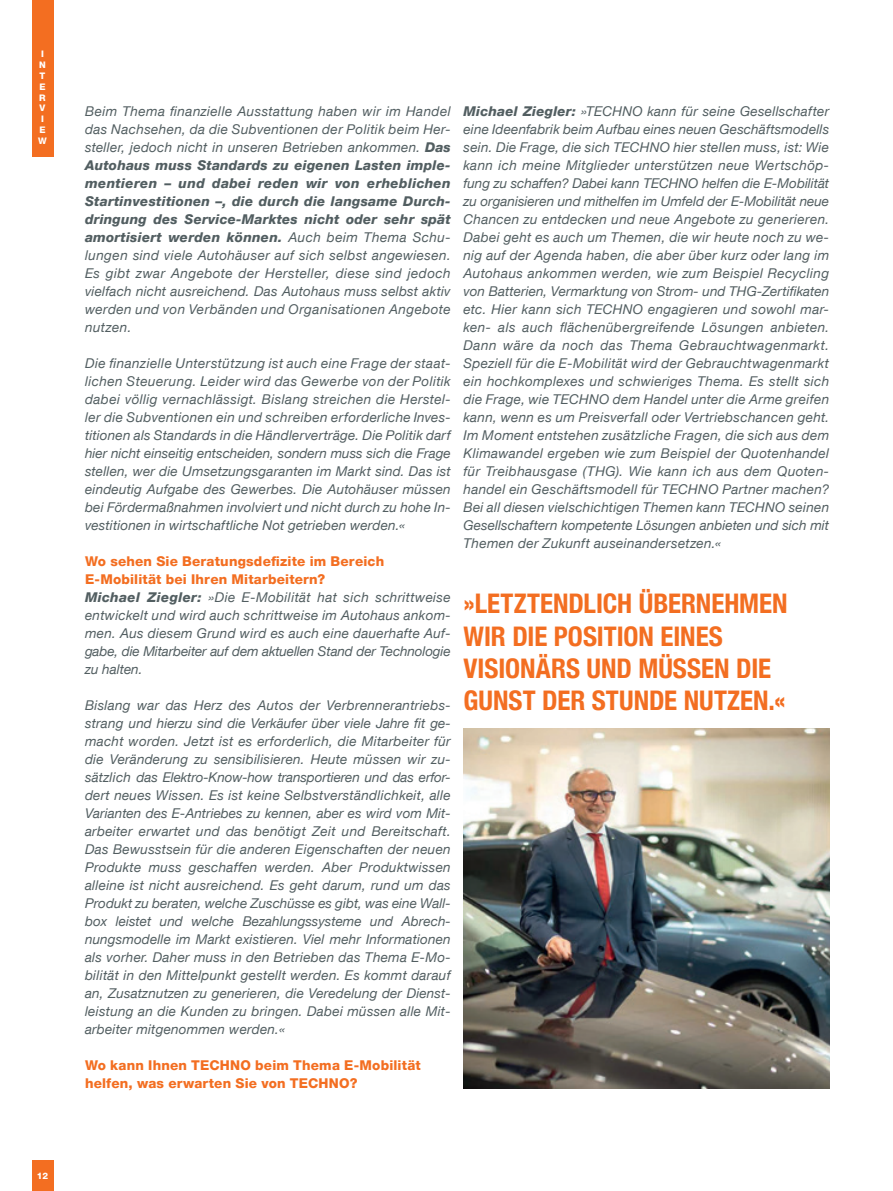
<style>
.page{position:relative;width:893px;height:1191px;background:#fff}
.page>*{position:absolute;margin:0;border:0;box-sizing:border-box;transform-origin:0 0}
.t1{font:700 condensed 27px/32.4px "Helvetica Neue";color:#f36e21}
.t2{font:italic 13.5px/18px "Helvetica Neue LT Com";letter-spacing:.02em;color:#525e61;text-align:justify}
.t3{font:800 13.5px/18px "Helvetica Neue LT Com";letter-spacing:.015em;color:#f36e21}
.t4{font:800 9px/10.8px "Helvetica Neue LT Com";color:#fff;text-align:center}
.s1{font-weight:800}
.s2{font-weight:800;font-style:normal;color:#f36e21}
</style>
<div class="page">
<img style="left:463px;top:728px;width:366px;height:360px">
<div style="left:32px;top:1160px;width:21px;height:31px;background:#f36e21"></div>
<div style="left:32px;top:0;width:21px;height:157px;background:#f36e21"></div>
<p class="t4" style="left:38px;top:49px;width:10px">I<br>N<br>T<br>E<br>R<br>V<br>I<br>E<br>W</p>
<p class="t4" style="left:37px;top:1169px;width:13px">12</p>
<p class="t2" style="left:85px;top:102px;width:367px">Beim Thema finanzielle Ausstattung haben wir im Handel das Nachsehen, da die Subventionen der Politik beim Her&shy;steller, jedoch nicht in unseren Betrieben ankommen. <span class="s1">Das Autohaus muss Standards zu eigenen Lasten imple&shy;mentieren – und dabei reden wir von erheblichen Startinvestitionen –, die durch die langsame Durch&shy;dringung des Service-Marktes nicht oder sehr spät amortisiert werden können.</span> Auch beim Thema Schu&shy;lungen sind viele Autohäuser auf sich selbst angewiesen.<br>Es gibt zwar Angebote der Hersteller, diese sind jedoch vielfach nicht ausreichend. Das Autohaus muss selbst aktiv werden und von Verbänden und Organisationen Angebote nutzen.</p>
<p class="t2" style="left:85px;top:354px;width:367px">Die finanzielle Unterstützung ist auch eine Frage der staat&shy;lichen Steuerung. Leider wird das Gewerbe von der Politik dabei völlig vernachlässigt. Bislang streichen die Herstel&shy;ler die Subventionen ein und schreiben erforderliche Inves&shy;titionen als Standards in die Händlerverträge. Die Politik darf hier nicht einseitig entscheiden, sondern muss sich die Frage stellen, wer die Umsetzungsgaranten im Markt sind. Das ist eindeutig Aufgabe des Gewerbes. Die Autohäuser müssen bei Fördermaßnahmen involviert und nicht durch zu hohe In&shy;vestitionen in wirtschaftliche Not getrieben werden.«</p>
<p class="t2" style="left:85px;top:552px;width:367px;text-align:left"><span class="s2">Wo sehen Sie Beratungsdefizite im Bereich E-Mobilität bei Ihren Mitarbeitern?<br></span><span class="s1">Michael Ziegler:</span> »Die E-Mobilität hat sich schrittweise entwickelt und wird auch schrittweise im Autohaus ankom&shy;men. Aus diesem Grund wird es auch eine dauerhafte Auf&shy;gabe, die Mitarbeiter auf dem aktuellen Stand der Technologie zu halten.</p>
<p class="t2" style="left:85px;top:696px;width:367px">Bislang war das Herz des Autos der Verbrennerantriebs&shy;strang und hierzu sind die Verkäufer über viele Jahre fit ge&shy;macht worden. Jetzt ist es erforderlich, die Mitarbeiter für die Veränderung zu sensibilisieren. Heute müssen wir zu&shy;sätzlich das Elektro-Know-how transportieren und das erfor&shy;dert neues Wissen. Es ist keine Selbstverständlichkeit, alle Varianten des E-Antriebes zu kennen, aber es wird vom Mit&shy;arbeiter erwartet und das benötigt Zeit und Bereitschaft.<br>Das Bewusstsein für die anderen Eigenschaften der neuen Produkte muss geschaffen werden. Aber Produktwissen alleine ist nicht ausreichend. Es geht darum, rund um das Produkt zu beraten, welche Zuschüsse es gibt, was eine Wall&shy;box leistet und welche Bezahlungssysteme und Abrech&shy;nungsmodelle im Markt existieren. Viel mehr Informationen als vorher. Daher muss in den Betrieben das Thema E-Mo&shy;bilität in den Mittelpunkt gestellt werden. Es kommt darauf an, Zusatznutzen zu generieren, die Veredelung der Dienst&shy;leistung an die Kunden zu bringen. Dabei müssen alle Mit&shy;arbeiter mitgenommen werden.«</p>
<p class="t3" style="left:85px;top:1056px;width:337px">Wo kann Ihnen TECHNO beim Thema E-Mobilität helfen, was erwarten Sie von TECHNO?</p>
<p class="t2" style="left:463px;top:102px;width:367px"><span class="s1">Michael Ziegler:</span> »TECHNO kann für seine Gesellschafter eine Ideenfabrik beim Aufbau eines neuen Geschäftsmodells sein. Die Frage, die sich TECHNO hier stellen muss, ist: Wie kann ich meine Mitglieder unterstützen neue Wertschöp&shy;fung zu schaffen? Dabei kann TECHNO helfen die E-Mobilität zu organisieren und mithelfen im Umfeld der E-Mobilität neue Chancen zu entdecken und neue Angebote zu generieren.<br>Dabei geht es auch um Themen, die wir heute noch zu we&shy;nig auf der Agenda haben, die aber über kurz oder lang im Autohaus ankommen werden, wie zum Beispiel Recycling von Batterien, Vermarktung von Strom- und THG-Zertifikaten etc. Hier kann sich TECHNO engagieren und sowohl mar&shy;ken- als auch flächenübergreifende Lösungen anbieten.<br>Dann wäre da noch das Thema Gebrauchtwagenmarkt.<br>Speziell für die E-Mobilität wird der Gebrauchtwagenmarkt ein hochkomplexes und schwieriges Thema. Es stellt sich die Frage, wie TECHNO dem Handel unter die Arme greifen kann, wenn es um Preisverfall oder Vertriebschancen geht.<br>Im Moment entstehen zusätzliche Fragen, die sich aus dem Klimawandel ergeben wie zum Beispiel der Quotenhandel für Treibhausgase (THG). Wie kann ich aus dem Quoten&shy;handel ein Geschäftsmodell für TECHNO Partner machen?<br>Bei all diesen vielschichtigen Themen kann TECHNO seinen Gesellschaftern kompetente Lösungen anbieten und sich mit Themen der Zukunft auseinandersetzen.«</p>
<h1 class="t1" style="left:463px;top:585px;width:326px">»LETZTENDLICH ÜBERNEHMEN<br>WIR DIE POSITION EINES<br>VISIONÄRS UND MÜSSEN DIE<br>GUNST DER STUNDE NUTZEN.«</h1>
</div>
